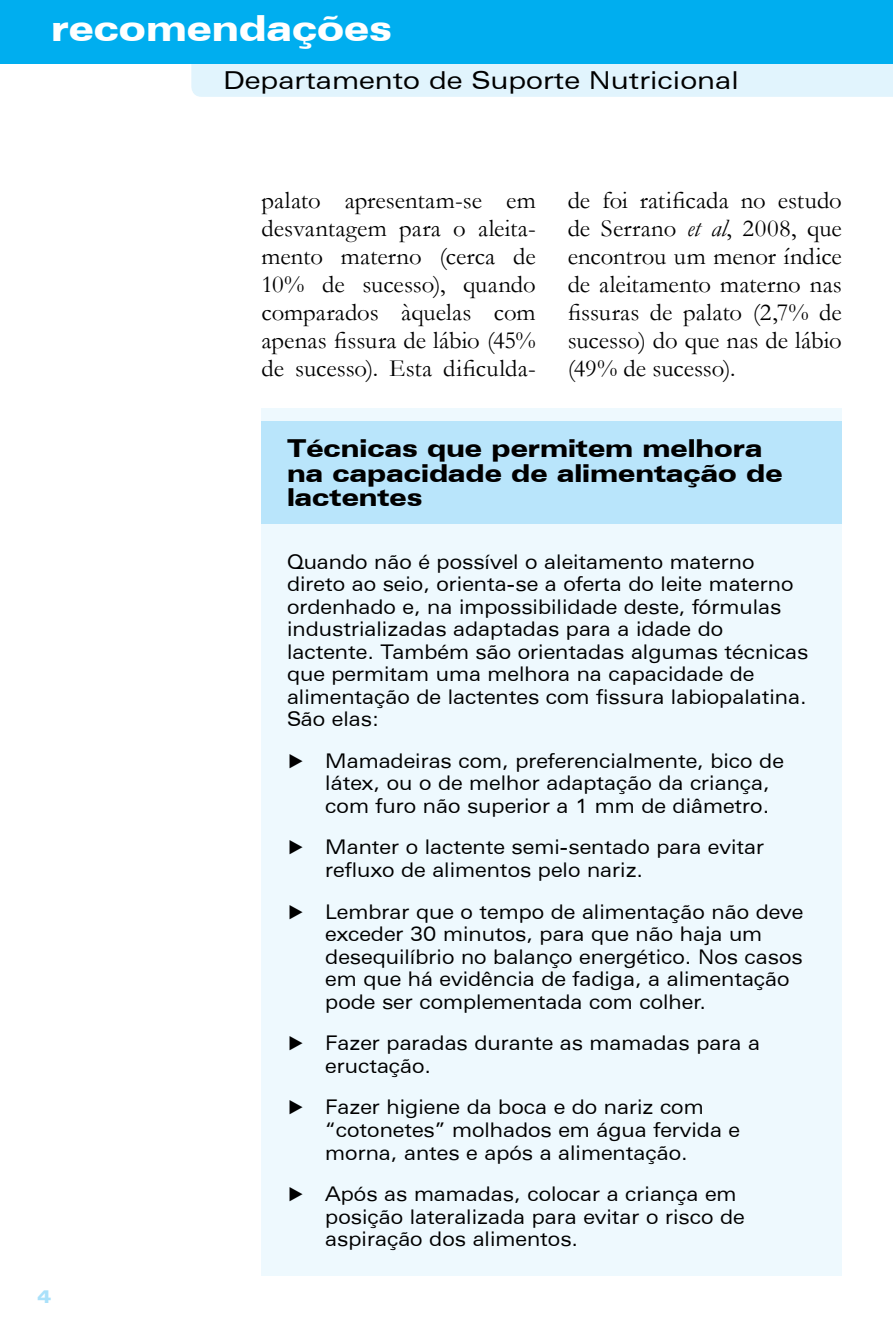
<style>
.page{position:relative;width:893px;height:1340px;background:#fff}
.page>*{position:absolute;margin:0;border:0;box-sizing:border-box;transform-origin:0 0}
.t1{font:900 expanded 36px "Zurich BT";color:#fff}
.t2{font:24.75px/28.1px "Garamond";color:#000;text-align:justify}
.t3{font:900 expanded 24.75px/24.8px "Zurich BT";color:#000}
.t4{font:expanded 24.75px "Zurich BT";color:#000}
.t5{font:expanded 20.25px/22.5px "Zurich BT";color:#000;scale:.9 1}
.t6{font:900 expanded 18px "Zurich BT";color:#aae1fa}
.s1{font-style:italic}
.s2{font-family:"Times New Roman";font-stretch:normal}
</style>
<div class="page">
<div style="left:191px;top:64px;width:702px;height:33px;background:#e1f4fd"></div>
<div style="left:0;top:0;width:893px;height:64px;background:#00aeef"></div>
<div style="left:261px;top:408px;width:581px;height:868px;background:#eef9fe"></div>
<div style="left:261px;top:421px;width:581px;height:102px;background:#b9e5fb"></div>
<h1 class="t1" style="left:51px;top:7px;width:342px">recomendações</h1>
<p class="t4" style="left:223px;top:66px;width:517px">Departamento de Suporte Nutricional</p>
<p class="t2" style="left:261px;top:185px;width:276px">palato apresentam-se em desvantagem para o aleita&shy;mento materno (cerca de 10% de sucesso), quando comparados àquelas com apenas fissura de lábio (45% de sucesso). Esta dificulda-</p>
<p class="t2" style="left:568px;top:185px;width:276px">de foi ratificada no estudo de Serrano <span class="s1">et al</span>, 2008, que encontrou um menor índice de aleitamento materno nas fissuras de palato (2,7% de sucesso) do que nas de lábio (49% de sucesso).</p>
<p class="t3" style="left:287px;top:435px;width:497px">Técnicas que permitem melhora na capacidade de alimentação de lactentes</p>
<p class="t6" style="left:37px;top:1285px;width:15px">4</p>
<p class="t5" style="left:287px;top:550px;width:581px">Quando não é possível o aleitamento materno direto ao seio, orienta-se a oferta do leite materno ordenhado e, na impossibilidade deste, fórmulas industrializadas adaptadas para a idade do lactente. Também são orientadas algumas técnicas que permitam uma melhora na capacidade de alimentação de lactentes com fissura labiopalatina.<br>São elas:</p>
<p class="t5" style="left:325px;top:749px;width:511px;text-indent:-38px"><span class="s2">►</span> Mamadeiras com, preferencialmente, bico de látex, ou o de melhor adaptação da criança, com furo não superior a 1 mm de diâmetro.</p>
<p class="t5" style="left:325px;top:836px;width:489px;text-indent:-38px"><span class="s2">►</span> Manter o lactente semi-sentado para evitar refluxo de alimentos pelo nariz.</p>
<p class="t5" style="left:325px;top:900px;width:533px;text-indent:-38px"><span class="s2">►</span> Lembrar que o tempo de alimentação não deve exceder 30 minutos, para que não haja um desequilíbrio no balanço energético. Nos casos em que há evidência de fadiga, a alimentação pode ser complementada com colher.</p>
<p class="t5" style="left:325px;top:1031px;width:484px;text-indent:-38px"><span class="s2">►</span> Fazer paradas durante as mamadas para a eructação.</p>
<p class="t5" style="left:325px;top:1096px;width:462px;text-indent:-38px"><span class="s2">►</span> Fazer higiene da boca e do nariz com “cotonetes” molhados em água fervida e morna, antes e após a alimentação.</p>
<p class="t5" style="left:325px;top:1182px;width:468px;text-indent:-38px"><span class="s2">►</span> Após as mamadas, colocar a criança em posição lateralizada para evitar o risco de aspiração dos alimentos.</p>
</div>
